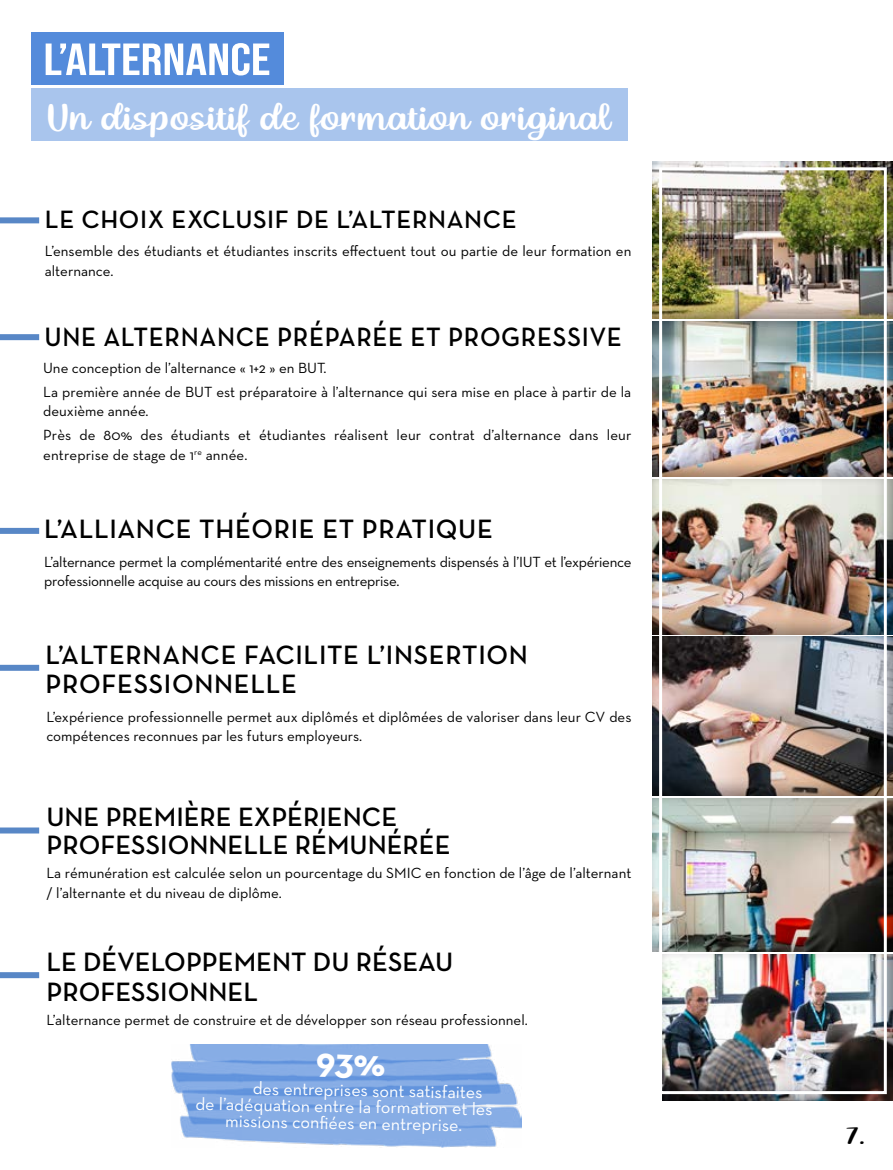
<style>
.page{position:relative;width:893px;height:1170px;background:#fff}
.page>*{position:absolute;margin:0;border:0;box-sizing:border-box;transform-origin:0 0}
.t1{font:45px "Bebas Neue";color:#fff;scale:1.2 1}
.t2{font:33px "Simple Story";letter-spacing:.025em;color:#fff}
.t3{font:600 27px/28.5px "Neutra Text";color:#000}
.t4{font:600 27px/28.5px "Neutra Text";letter-spacing:.02em;color:#000}
.t5{font:600 27px "Neutra Text";letter-spacing:.02em;color:#000;scale:.95 1}
.t6{font:600 25.5px "Neutra Text";letter-spacing:.025em;color:#000}
.t7{font:24px "Simple Story";color:#000}
.t8{font:18px "Neutra Text";color:#fff}
.t9{font:15px/19.5px "Neutra Text";color:#000}
.t10{font:15px/19.5px "Neutra Text";letter-spacing:-.02em;color:#000}
</style>
<div class="page">
<img style="left:171px;top:1044px;width:351px;height:102px">
<div style="left:31px;top:88px;width:596px;height:52px;background:#a9c5ed"></div>
<div style="left:31px;top:32px;width:252px;height:52px;background:#548bdb"></div>
<div style="left:0;top:217px;width:39px;height:6px;background:#5887c6"></div>
<div style="left:0;top:334px;width:39px;height:6px;background:#5887c6"></div>
<div style="left:0;top:528px;width:39px;height:6px;background:#5887c6"></div>
<div style="left:0;top:664px;width:39px;height:6px;background:#5887c6"></div>
<div style="left:0;top:827px;width:39px;height:6px;background:#5887c6"></div>
<div style="left:640px;top:150px;width:253px;height:168px;background:#000;opacity:.4"></div>
<div style="left:640px;top:626px;width:253px;height:169px;background:#000;opacity:.4"></div>
<div style="left:640px;top:310px;width:253px;height:167px;background:#000;opacity:.4"></div>
<div style="left:640px;top:788px;width:253px;height:165px;background:#000;opacity:.4"></div>
<div style="left:640px;top:468px;width:253px;height:166px;background:#000;opacity:.4"></div>
<div style="left:640px;top:943px;width:253px;height:158px;background:#000;opacity:.4"></div>
<div style="left:0;top:972px;width:39px;height:6px;background:#5887c6"></div>
<div style="left:659px;top:167px;width:228px;height:926px;border:3px solid #fff"></div>
<svg style="left:317px;top:1053px;width:68px;height:25px;background:#7ea7e3"></svg>
<h1 class="t1" style="left:43px;top:34px;width:191px">L’ALTERNANCE</h1>
<h2 class="t2" style="left:46px;top:100px;width:566px">Un dispositif de formation original</h2>
<h3 class="t6" style="left:45px;top:203px;width:474px">LE CHOIX EXCLUSIF DE L’ALTERNANCE</h3>
<p class="t9" style="left:45px;top:241px;width:588px">L’ensemble des étudiants et étudiantes inscrits effectuent tout ou partie de leur formation en alternance.</p>
<h3 class="t5" style="left:45px;top:320px;width:609px">UNE ALTERNANCE PRÉPARÉE ET PROGRESSIVE</h3>
<p class="t9" style="left:43px;top:356px;width:590px;line-height:23.7px">Une conception de l’alternance « 1+2 » en BUT.<br>La première année de BUT est préparatoire à l’alternance qui sera mise en place à partir de la</p>
<p class="t9" style="left:43px;top:399px;width:590px;line-height:23.7px">deuxième année.<br>Près de 80% des étudiants et étudiantes réalisent leur contrat d’alternance dans leur</p>
<p class="t9" style="left:43px;top:444px;width:206px">entreprise de stage de 1<sup>re</sup> année.</p>
<h3 class="t4" style="left:44px;top:514px;width:450px">L’ALLIANCE THÉORIE ET PRATIQUE</h3>
<p class="t10" style="left:44px;top:551px;width:589px">L’alternance permet la complémentarité entre des enseignements dispensés à l’IUT et l’expérience professionnelle acquise au cours des missions en entreprise.</p>
<h3 class="t4" style="left:45px;top:640px;width:484px">L’ALTERNANCE FACILITE L’INSERTION<br>PROFESSIONNELLE</h3>
<p class="t9" style="left:46px;top:706px;width:587px">L’expérience professionnelle permet aux diplômés et diplômées de valoriser dans leur CV des compétences reconnues par les futurs employeurs.</p>
<h3 class="t3" style="left:46px;top:801px;width:406px">UNE PREMIÈRE EXPÉRIENCE<br>PROFESSIONNELLE RÉMUNÉRÉE</h3>
<p class="t9" style="left:46px;top:863px;width:587px">La rémunération est calculée selon un pourcentage du SMIC en fonction de l’âge de l’alternant / l’alternante et du niveau de diplôme.</p>
<h3 class="t3" style="left:46px;top:945px;width:408px;line-height:30px">LE DÉVELOPPEMENT DU RÉSEAU<br>PROFESSIONNEL</h3>
<p class="t9" style="left:46px;top:1009px;width:483px">L’alternance permet de construire et de développer son réseau professionnel.</p>
<p class="t8" style="left:253px;top:1077px;width:231px;rotate:1deg">des entreprises sont satisfaites</p>
<p class="t8" style="left:196px;top:1092px;width:299px;rotate:1deg">de l’adéquation entre la formation et les</p>
<p class="t8" style="left:226px;top:1109px;width:238px;rotate:1deg">missions confi ées en entreprise.</p>
<h3 class="t7" style="left:845px;top:1122px;width:21px">7.</h3>
</div>
